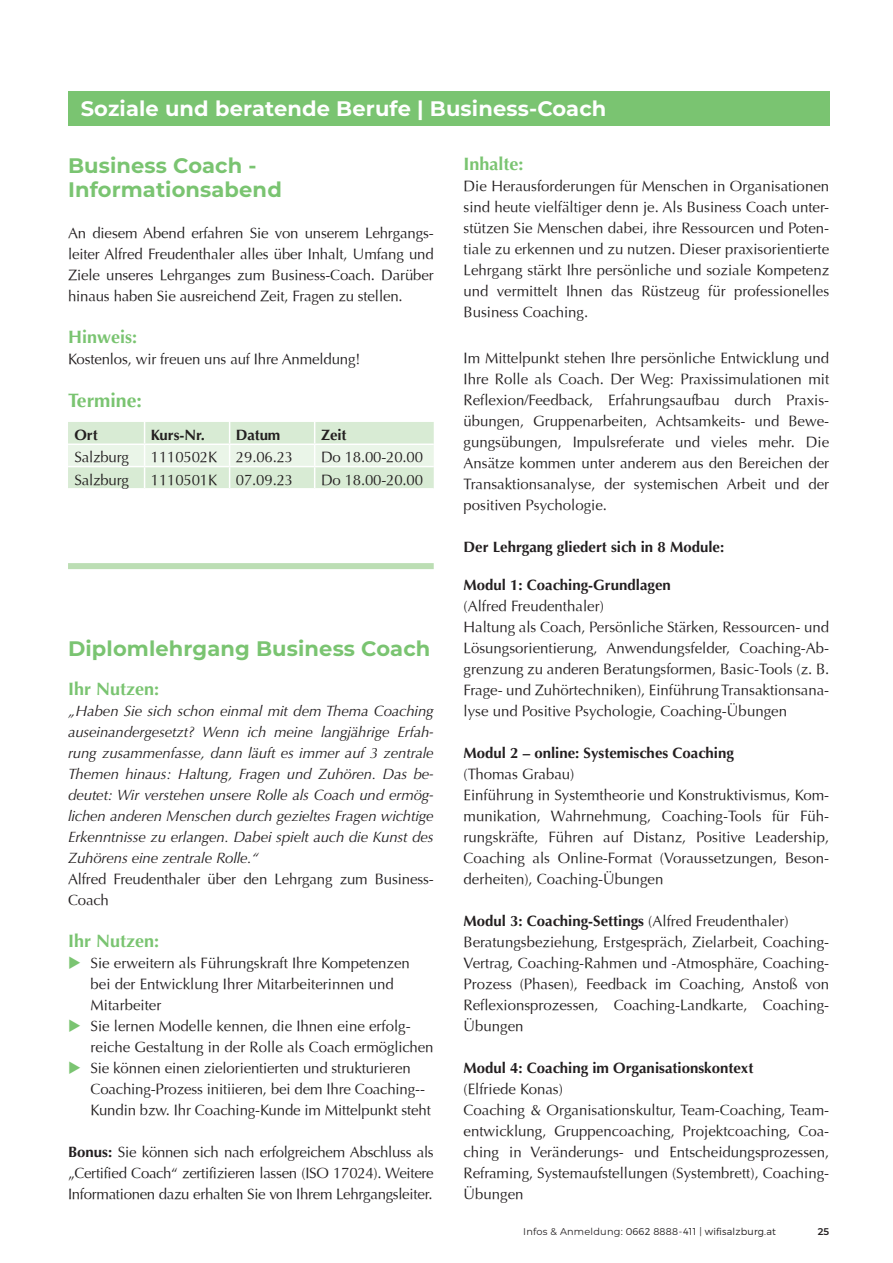
<style>
.page{position:relative;width:893px;height:1263px;background:#fff}
.page>*{position:absolute;margin:0;border:0;box-sizing:border-box;transform-origin:0 0}
._22_Headline_2{font:700 21px "Montserrat";letter-spacing:.005em;color:#7ac471}
._22_Headline_2-2{font:700 21px "Montserrat";letter-spacing:.005em;color:#fff}
._3_headline_gruen{font:700 19.5px "Optima";color:#7ac471}
._22_Headline_2-3{font:700 18px "Optima";color:#7ac471}
._22_Headline_2-4{font:15px/21px "Optima";color:#231f20;text-align:justify}
._22_Headline_2-5{font:italic 15px/21px "Optima";letter-spacing:-.01em;color:#231f20;text-align:justify}
._22_Headline_2-6{font:700 15px "Optima";color:#231f20}
._22_Tabelle_copy{font:15px "Optima";letter-spacing:-.01em;color:#231f20}
._22_Tabelle_head{font:700 15px "Optima";letter-spacing:-.01em;color:#231f20}
.t1{font:300 9.75px "Montserrat";letter-spacing:.02em;color:#231f20}
.t2{font:600 9.75px "Montserrat";color:#231f20}
.s1{color:#7ac471}
.s2{font-weight:700}
.s3{font-weight:400}
</style>
<div class="page">
<svg style="left:68px;top:422px;width:366px;height:66px"></svg>
<div style="left:68px;top:563px;width:366px;height:6px;background:#bcdeb4"></div>
<div style="left:68px;top:91px;width:761px;height:34px;background:#7ac471"></div>
<p class="_22_Headline_2-2" style="left:81px;top:93px;width:527px">Soziale und beratende Berufe | Business-Coach</p>
<p class="_22_Headline_2" style="left:68px;top:151px;width:190px">Business Coach -</p>
<p class="_22_Headline_2" style="left:68px;top:175px;width:215px">Informationsabend</p>
<p class="_22_Headline_2-4" style="left:68px;top:223px;width:367px">An diesem Abend erfahren Sie von unserem Lehrgangs&shy;leiter Alfred Freudenthaler alles über Inhalt, Umfang und Ziele unseres Lehrganges zum Business-Coach. Darüber hinaus haben Sie ausreichend Zeit, Fragen zu stellen.</p>
<p class="_22_Headline_2-3" style="left:68px;top:326px;width:71px">Hinweis:</p>
<p class="_22_Headline_2-4" style="left:68px;top:349px;width:294px">Kostenlos, wir freuen uns auf Ihre Anmeldung!</p>
<p class="_3_headline_gruen" style="left:68px;top:389px;width:75px">Termine:</p>
<p class="_22_Tabelle_head" style="left:74px;top:426px;width:25px">Ort</p>
<p class="_22_Tabelle_head" style="left:151px;top:426px;width:56px">Kurs-Nr.</p>
<p class="_22_Tabelle_head" style="left:236px;top:426px;width:46px">Datum</p>
<p class="_22_Tabelle_head" style="left:321px;top:426px;width:27px">Zeit</p>
<p class="_22_Tabelle_copy" style="left:74px;top:448px;width:56px">Salzburg</p>
<p class="_22_Tabelle_copy" style="left:151px;top:448px;width:68px">1110502K</p>
<p class="_22_Tabelle_copy" style="left:236px;top:448px;width:59px">29.06.23</p>
<p class="_22_Tabelle_copy" style="left:321px;top:448px;width:104px">Do 18.00-20.00</p>
<p class="_22_Tabelle_copy" style="left:74px;top:471px;width:56px">Salzburg</p>
<p class="_22_Tabelle_copy" style="left:151px;top:471px;width:68px">1110501K</p>
<p class="_22_Tabelle_copy" style="left:236px;top:471px;width:59px">07.09.23</p>
<p class="_22_Tabelle_copy" style="left:321px;top:471px;width:104px">Do 18.00-20.00</p>
<p class="_22_Headline_2" style="left:68px;top:633px;width:364px">Diplomlehrgang Business Coach</p>
<p class="_22_Headline_2-3" style="left:68px;top:678px;width:93px">Ihr Nutzen:</p>
<p class="_22_Headline_2-5" style="left:68px;top:701px;width:367px">„Haben Sie sich schon einmal mit dem Thema Coaching auseinandergesetzt? Wenn ich meine langjährige Erfah&shy;rung zusammenfasse, dann läuft es immer auf 3 zentrale Themen hinaus: Haltung, Fragen und Zuhören. Das be&shy;deutet: Wir verstehen unsere Rolle als Coach und ermög&shy;lichen anderen Menschen durch gezieltes Fragen wichtige Erkenntnisse zu erlangen. Dabei spielt auch die Kunst des Zuhörens eine zentrale Rolle.“</p>
<p class="_22_Headline_2-4" style="left:68px;top:869px;width:367px">Alfred Freudenthaler über den Lehrgang zum Business-<br>Coach</p>
<p class="_22_Headline_2-3" style="left:68px;top:930px;width:93px">Ihr Nutzen:</p>
<p class="_22_Headline_2-4" style="left:91px;top:953px;width:321px;text-align:left;text-indent:-22px"><span class="s1">◆</span> Sie erweitern als Führungskraft Ihre Kompetenzen bei der Entwicklung Ihrer Mitarbeiterinnen und<br>Mitarbeiter</p>
<p class="_22_Headline_2-4" style="left:91px;top:1016px;width:344px;text-indent:-22px"><span class="s1">◆</span> Sie lernen Modelle kennen, die Ihnen eine erfolg&shy;reiche Gestaltung in der Rolle als Coach ermöglichen</p>
<p class="_22_Headline_2-4" style="left:91px;top:1058px;width:342px;text-align:left;text-indent:-22px"><span class="s1">◆</span> Sie können einen zielorientierten und strukturieren<br>Coaching-Prozess initiieren, bei dem Ihre Coaching--<br>Kundin bzw. Ihr Coaching-Kunde im Mittelpunkt steht</p>
<p class="_22_Headline_2-4" style="left:68px;top:1142px;width:367px"><span class="s2">Bonus:</span> Sie können sich nach erfolgreichem Abschluss als „Certified Coach“ zertifizieren lassen (ISO 17024). Weitere Informationen dazu erhalten Sie von Ihrem Lehrgangsleiter.</p>
<p class="_22_Headline_2-3" style="left:463px;top:153px;width:62px">Inhalte:</p>
<p class="_22_Headline_2-4" style="left:463px;top:175px;width:367px">Die Herausforderungen für Menschen in Organisationen sind heute vielfältiger denn je. Als Business Coach unter&shy;stützen Sie Menschen dabei, ihre Ressourcen und Poten&shy;tiale zu erkennen und zu nutzen. Dieser praxisorientierte Lehrgang stärkt Ihre persönliche und soziale Kompetenz und vermittelt Ihnen das Rüstzeug für professionelles Business Coaching.</p>
<p class="_22_Headline_2-4" style="left:463px;top:348px;width:367px">Im Mittelpunkt stehen Ihre persönliche Entwicklung und Ihre Rolle als Coach. Der Weg: Praxissimulationen mit Reflexion/Feedback, Erfahrungsaufbau durch Praxis&shy;übungen, Gruppenarbeiten, Achtsamkeits- und Bewe&shy;gungsübungen, Impulsreferate und vieles mehr. Die Ansätze kommen unter anderem aus den Bereichen der Transaktionsanalyse, der systemischen Arbeit und der positiven Psychologie.</p>
<p class="_22_Headline_2-6" style="left:463px;top:538px;width:262px">Der Lehrgang gliedert sich in 8 Module:</p>
<p class="_22_Headline_2-6" style="left:463px;top:576px;width:209px">Modul 1: Coaching-Grundlagen</p>
<p class="_22_Headline_2-4" style="left:463px;top:595px;width:142px">(Alfred Freudenthaler)</p>
<p class="_22_Headline_2-4" style="left:463px;top:616px;width:367px">Haltung als Coach, Persönliche Stärken, Ressourcen- und Lösungsorientierung, Anwendungsfelder, Coaching-Ab&shy;grenzung zu anderen Beratungsformen, Basic-Tools (z. B.<br>Frage- und Zuhörtechniken), Einführung Transaktionsana&shy;lyse und Positive Psychologie, Coaching-Übungen</p>
<p class="_22_Headline_2-6" style="left:463px;top:744px;width:272px">Modul 2 – online: Systemisches Coaching</p>
<p class="_22_Headline_2-4" style="left:463px;top:763px;width:112px">(Thomas Grabau)</p>
<p class="_22_Headline_2-4" style="left:463px;top:784px;width:367px">Einführung in Systemtheorie und Konstruktivismus, Kom&shy;munikation, Wahrnehmung, Coaching-Tools für Füh&shy;rungskräfte, Führen auf Distanz, Positive Leadership, Coaching als Online-Format (Voraussetzungen, Beson&shy;derheiten), Coaching-Übungen</p>
<p class="_22_Headline_2-6" style="left:463px;top:912px;width:327px">Modul 3: Coaching-Settings <span class="s3">(Alfred Freudenthaler)</span></p>
<p class="_22_Headline_2-4" style="left:463px;top:931px;width:367px">Beratungsbeziehung, Erstgespräch, Zielarbeit, Coaching-Vertrag, Coaching-Rahmen und -Atmosphäre, Coaching-Prozess (Phasen), Feedback im Coaching, Anstoß von Reflexionsprozessen, Coaching-Landkarte, Coaching-Übungen</p>
<p class="_22_Headline_2-6" style="left:463px;top:1059px;width:291px">Modul 4: Coaching im Organisationskontext</p>
<p class="_22_Headline_2-4" style="left:463px;top:1078px;width:101px">(Elfriede Konas)</p>
<p class="_22_Headline_2-4" style="left:463px;top:1099px;width:367px">Coaching &amp; Organisationskultur, Team-Coaching, Team&shy;entwicklung, Gruppencoaching, Projektcoaching, Coa&shy;ching in Veränderungs- und Entscheidungsprozessen, Reframing, Systemaufstellungen (Systembrett), Coaching-Übungen</p>
<p class="t1" style="left:523px;top:1226px;width:254px"><span class="s3">Infos &amp; Anmeldung:</span> 0662 8888-411 | wifisalzburg.at</p>
<p class="t2" style="left:818px;top:1225px;width:13px">25</p>
</div>
